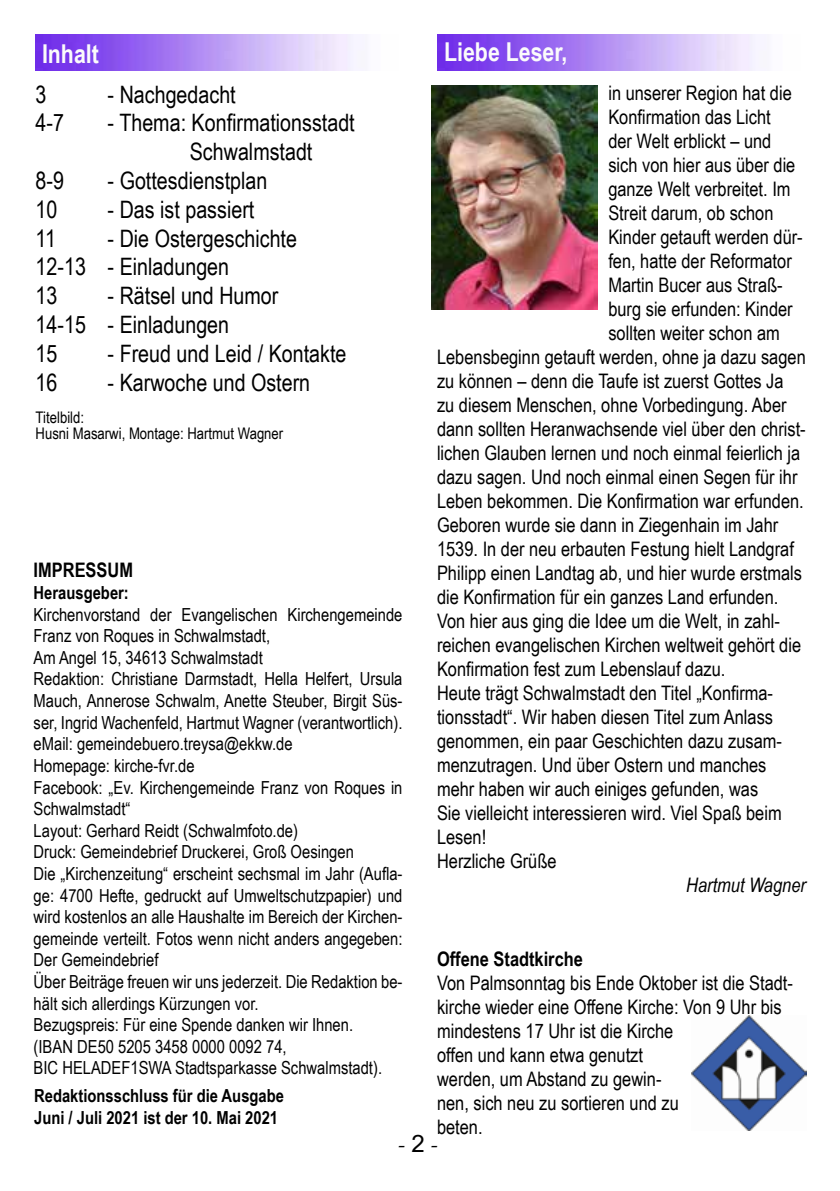
<style>
.page{position:relative;width:840px;height:1191px;background:#fff}
.page>*{position:absolute;margin:0;border:0;box-sizing:border-box;transform-origin:0 0}
.t1{font:700 26px "Arial Narrow";color:#fbfbfb}
.t2{font:24px/28.8px "Arial Narrow";color:#000}
.t3{font:24px "Minion Pro";color:#000}
.t4{font:20px/24px "Arial Narrow";color:#000}
.t5{font:700 20px "Arial Narrow";color:#000}
.t6{font:italic 20px "Arial Narrow";color:#000}
.t7{font:18px/21.6px "Arial Narrow";color:#000}
.t8{font:700 18px/21.6px "Arial Narrow";color:#000}
.t9{font:16px/16px "Arial Narrow";color:#000}
.s1{font-family:"Arial"}
</style>
<div class="page">
<img style="left:437px;top:34px;width:319px;height:37px">
<img style="left:36px;top:34px;width:318px;height:37px">
<img style="left:431px;top:85px;width:165px;height:224px">
<img style="left:691px;top:1015px;width:115px;height:115px">
<h1 class="t1" style="left:42px;top:34px;width:58px">Inhalt</h1>
<h1 class="t1" style="left:444px;top:33px;width:125px">Liebe Leser,</h1>
<p class="t2" style="left:36px;top:79px;width:12px">3</p>
<p class="t2" style="left:108px;top:79px;width:129px">- Nachgedacht</p>
<p class="t2" style="left:36px;top:108px;width:30px">4-7</p>
<p class="t2" style="left:190px;top:108px;width:166px;text-indent:-82px">- Thema: Konfirmationsstadt<br>Schwalmstadt</p>
<p class="t2" style="left:36px;top:165px;width:30px">8-9</p>
<p class="t2" style="left:108px;top:165px;width:161px">- Gottesdienstplan</p>
<p class="t2" style="left:36px;top:194px;width:23px">10</p>
<p class="t2" style="left:108px;top:194px;width:148px">- Das ist passiert</p>
<p class="t2" style="left:36px;top:223px;width:22px">11</p>
<p class="t4" style="left:608px;top:80px;width:185px">in unserer Region hat die</p>
<p class="t4" style="left:608px;top:104px;width:164px">Konfirmation das Licht</p>
<p class="t4" style="left:608px;top:128px;width:164px">der Welt erblickt – und</p>
<p class="t4" style="left:608px;top:152px;width:188px">sich von hier aus über die</p>
<p class="t4" style="left:608px;top:176px;width:184px">ganze Welt verbreitet. Im</p>
<p class="t4" style="left:608px;top:200px;width:166px">Streit darum, ob schon</p>
<p class="t4" style="left:608px;top:224px;width:196px">Kinder getauft werden dür-</p>
<p class="t4" style="left:608px;top:248px;width:185px">fen, hatte der Reformator</p>
<p class="t4" style="left:608px;top:272px;width:176px">Martin Bucer aus Straß-</p>
<p class="t4" style="left:608px;top:296px;width:186px">burg sie erfunden: Kinder</p>
<p class="t4" style="left:608px;top:320px;width:173px">sollten weiter schon am</p>
<p class="t4" style="left:437px;top:344px;width:370px">Lebensbeginn getauft werden, ohne ja dazu sagen</p>
<p class="t4" style="left:437px;top:368px;width:348px">zu können – denn die Taufe ist zuerst Gottes Ja</p>
<p class="t4" style="left:437px;top:392px;width:351px">zu diesem Menschen, ohne Vorbedingung. Aber</p>
<p class="t4" style="left:437px;top:416px;width:370px">dann sollten Heranwachsende viel über den christ-</p>
<p class="t4" style="left:437px;top:440px;width:364px">lichen Glauben lernen und noch einmal feierlich ja</p>
<p class="t4" style="left:437px;top:464px;width:362px">dazu sagen. Und noch einmal einen Segen für ihr</p>
<p class="t4" style="left:437px;top:488px;width:368px">Leben bekommen. Die Konfirmation war erfunden.</p>
<p class="t4" style="left:437px;top:512px;width:342px">Geboren wurde sie dann in Ziegenhain im Jahr</p>
<p class="t4" style="left:437px;top:536px;width:358px">1539. In der neu erbauten Festung hielt Landgraf</p>
<p class="t4" style="left:437px;top:560px;width:366px">Philipp einen Landtag ab, und hier wurde erstmals</p>
<p class="t4" style="left:437px;top:584px;width:342px">die Konfirmation für ein ganzes Land erfunden.</p>
<p class="t4" style="left:437px;top:608px;width:344px">Von hier aus ging die Idee um die Welt, in zahl-</p>
<p class="t4" style="left:437px;top:632px;width:365px">reichen evangelischen Kirchen weltweit gehört die</p>
<p class="t4" style="left:437px;top:656px;width:290px">Konfirmation fest zum Lebenslauf dazu.</p>
<p class="t4" style="left:437px;top:680px;width:337px">Heute trägt Schwalmstadt den Titel „Konfirma-</p>
<p class="t4" style="left:437px;top:704px;width:337px">tionsstadt“. Wir haben diesen Titel zum Anlass</p>
<p class="t4" style="left:437px;top:728px;width:346px">genommen, ein paar Geschichten dazu zusam-</p>
<p class="t4" style="left:437px;top:752px;width:331px">menzutragen. Und über Ostern und manches</p>
<p class="t4" style="left:437px;top:776px;width:322px">mehr haben wir auch einiges gefunden, was</p>
<p class="t4" style="left:437px;top:800px;width:346px">Sie vielleicht interessieren wird. Viel Spaß beim</p>
<p class="t4" style="left:437px;top:824px;width:51px">Lesen!</p>
<p class="t4" style="left:437px;top:848px;width:121px">Herzliche Grüße</p>
<p class="t6" style="left:685px;top:871px;width:121px">Hartmut Wagner</p>
<p class="t2" style="left:36px;top:223px;width:263px;text-indent:72px">- Die Ostergeschichte<br>12-13 - Einladungen<br>13</p>
<p class="t2" style="left:36px;top:280px;width:244px;text-indent:72px">- Rätsel und Humor<br>14-15 - Einladungen<br>15</p>
<p class="t2" style="left:108px;top:338px;width:240px">- Freud und Leid / Kontakte</p>
<p class="t2" style="left:36px;top:367px;width:23px">16</p>
<p class="t2" style="left:108px;top:367px;width:204px">- Karwoche und Ostern</p>
<p class="t9" style="left:36px;top:408px;width:249px">Titelbild:<br>Husni Masarwi, Montage: Hartmut Wagner</p>
<p class="t5" style="left:34px;top:555px;width:101px">IMPRESSUM</p>
<p class="t8" style="left:34px;top:581px;width:97px">Herausgeber:</p>
<p class="t7" style="left:34px;top:603px;width:370px">Kirchenvorstand der Evangelischen Kirchengemeinde Franz von Roques in Schwalmstadt,<br>Am Angel 15, 34613 Schwalmstadt<br>Redaktion: Christiane Darmstadt, Hella Helfert, Ursula Mauch, Annerose Schwalm, Anette Steuber, Birgit Süs&shy;ser, Ingrid Wachenfeld, Hartmut Wagner (verantwortlich). eMail: gemeindebuero.treysa@ekkw.de<br>Homepage: kirche-fvr.de<br>Facebook: „Ev. Kirchengemeinde Franz von Roques in Schwalmstadt“<br>Layout: Gerhard Reidt (Schwalmfoto.de)<br>Druck: Gemeindebrief Druckerei, Groß Oesingen<br>Die „Kirchenzeitung“ erscheint sechsmal im Jahr (Aufla&shy;ge: 4700 Hefte, gedruckt auf Umweltschutzpapier) und wird kostenlos an alle Haushalte im Bereich der Kirchen&shy;gemeinde verteilt. Fotos wenn nicht anders angegeben:<br>Der Gemeindebrief<br>Über Beiträge freuen wir uns jederzeit. Die Redaktion be&shy;hält sich allerdings Kürzungen vor.<br>Bezugspreis: Für eine Spende danken wir Ihnen.<br>(IBAN DE50 5205 3458 0000 0092 74,<br>BIC HELADEF1SWA Stadtsparkasse Schwalmstadt).</p>
<p class="t8" style="left:34px;top:1084px;width:251px">Redaktionsschluss für die Ausgabe<br>Juni / Juli 2021 ist der 10. Mai 2021</p>
<p class="t5" style="left:437px;top:943px;width:147px">Offene Stadtkirche</p>
<p class="t4" style="left:437px;top:970px;width:357px">Von Palmsonntag bis Ende Oktober ist die Stadt&shy;kirche wieder eine Offene Kirche: Von 9 Uhr bis mindestens 17 Uhr ist die Kirche<br>offen und kann etwa genutzt<br>werden, um Abstand zu gewin-<br>nen, sich neu zu sortieren und zu<br>beten.</p>
<p class="t3" style="left:397px;top:1128px;width:43px">- <span class="s1">2</span> -</p>
</div>
